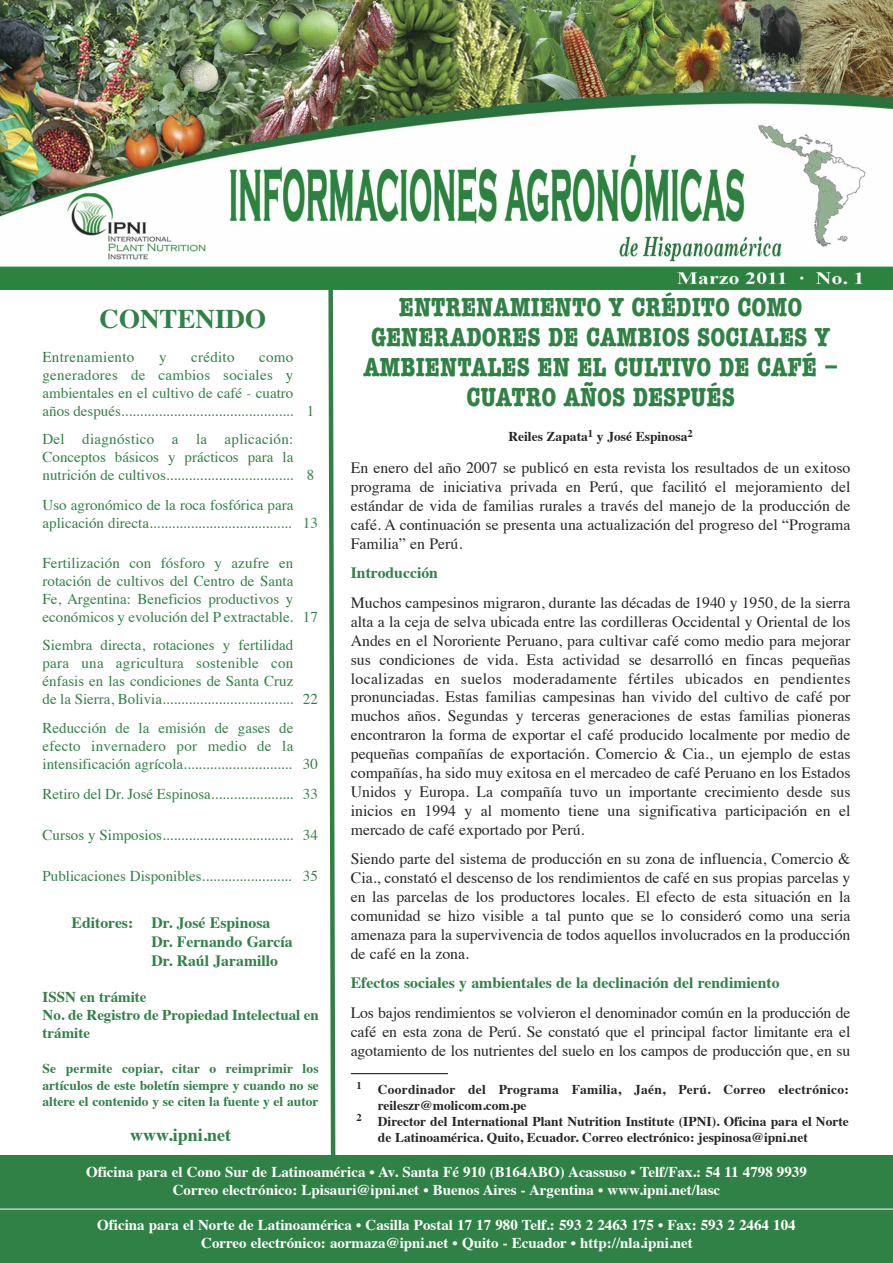
<style>
.page{position:relative;width:893px;height:1263px;background:#fff}
.page>*{position:absolute;margin:0;border:0;box-sizing:border-box;transform-origin:0 0}
.t1{font:700 condensed 27px/30px "American Typewriter";color:#308145;text-align:center}
.t2{font:700 27px "Times";color:#308145}
.t3{font:700 18px "Times";color:#308145}
.t4{font:15.75px/18.9px "Times";color:#272627;text-align:justify}
.t5{font:700 15.75px/18.9px "Times";color:#308145}
.t6{font:15px/18px "Times";color:#308145}
.t7{font:700 15px/18px "Times";color:#fff;text-align:center}
.t8{font:700 15px/18px "Times";color:#308145}
.t9{font:15px "Times";letter-spacing:.02em;color:#308145}
.t10{font:700 13.5px "Times";color:#272627}
.t11{font:700 13.5px/16.2px "Times";color:#308145;text-align:justify}
.t12{font:700 13.5px "Times";letter-spacing:.02em;color:#272627}
</style>
<div class="page">
<svg style="left:326px;top:289px;width:12px;height:867px"></svg>
<img style="left:0;top:0;width:893px;height:289px">
<hr style="left:351px;top:1073px;width:97px;height:1px;background:#272627">
<div style="left:0;top:1156px;width:893px;height:53px;background:#308145"></div>
<div style="left:0;top:1209px;width:893px;height:53px;background:#308145"></div>
<hr style="left:0;top:1209px;width:893px;height:1px;background:#fff">
<h1 class="t2" style="left:100px;top:308px;width:168px">CONTENIDO</h1>
<p class="t9" style="left:43px;top:350px;width:93px">Entrenamiento</p>
<p class="t6" style="left:159px;top:349px;width:9px">y</p>
<p class="t9" style="left:191px;top:350px;width:45px">crédito</p>
<p class="t6" style="left:43px;top:349px;width:273px;text-indent:217px">como generadores de cambios sociales y ambientales en el cultivo de café - cuatro años después.............................................. 1</p>
<p class="t6" style="left:43px;top:431px;width:273px">Del diagnóstico a la aplicación:<br>Conceptos básicos y prácticos para la nutrición de cultivos.................................. 8</p>
<p class="t6" style="left:43px;top:497px;width:277px">Uso agronómico de la roca fosfórica para aplicación directa...................................... 13</p>
<p class="t6" style="left:43px;top:555px;width:277px">Fertilización con fósforo y azufre en rotación de cultivos del Centro de Santa<br>Fe, Argentina: Beneficios productivos y económicos y evolución del P extractable. 17</p>
<p class="t6" style="left:43px;top:637px;width:277px">Siembra directa, rotaciones y fertilidad para una agricultura sostenible con énfasis en las condiciones de Santa Cruz<br>de la Sierra, Bolivia................................... 22</p>
<p class="t6" style="left:43px;top:720px;width:277px">Reducción de la emisión de gases de efecto invernadero por medio de la intensificación agrícola............................. 30</p>
<p class="t6" style="left:43px;top:786px;width:277px">Retiro del Dr. José Espinosa...................... 33</p>
<p class="t6" style="left:43px;top:827px;width:277px">Cursos y Simposios................................... 34</p>
<p class="t6" style="left:43px;top:868px;width:277px">Publicaciones Disponibles........................ 35</p>
<p class="t5" style="left:152px;top:915px;width:143px;text-indent:-80px">Editores: Dr. José Espinosa<br>Dr. Fernando García<br>Dr. Raúl Jaramillo</p>
<p class="t8" style="left:43px;top:990px;width:278px">ISSN en trámite<br>No. de Registro de Propiedad Intelectual en trámite</p>
<p class="t11" style="left:43px;top:1062px;width:278px">Se permite copiar, citar o reimprimir los artículos de este boletín siempre y cuando no se altere el contenido y se citen la fuente y el autor</p>
<p class="t3" style="left:130px;top:1127px;width:103px">www.ipni.net</p>
<h1 class="t1" style="left:363px;top:292px;width:476px">ENTRENAMIENTO Y CRÉDITO COMO<br>GENERADORES DE CAMBIOS SOCIALES Y<br>AMBIENTALES EN EL CULTIVO DE CAFÉ –<br>CUATRO AÑOS DESPUÉS</h1>
<p class="t10" style="left:508px;top:431px;width:186px">Reiles Zapata<sup>1</sup> y José Espinosa<sup>2</sup></p>
<p class="t4" style="left:351px;top:460px;width:501px">En enero del año 2007 se publicó en esta revista los resultados de un exitoso programa de iniciativa privada en Perú, que facilitó el mejoramiento del estándar de vida de familias rurales a través del manejo de la producción de café. A continuación se presenta una actualización del progreso del “Programa Familia” en Perú.</p>
<p class="t5" style="left:351px;top:565px;width:89px">Introducción</p>
<p class="t4" style="left:351px;top:594px;width:501px">Muchos campesinos migraron, durante las décadas de 1940 y 1950, de la sierra alta a la ceja de selva ubicada entre las cordilleras Occidental y Oriental de los Andes en el Nororiente Peruano, para cultivar café como medio para mejorar sus condiciones de vida. Esta actividad se desarrolló en fincas pequeñas localizadas en suelos moderadamente fértiles ubicados en pendientes pronunciadas. Estas familias campesinas han vivido del cultivo de café por muchos años. Segundas y terceras generaciones de estas familias pioneras encontraron la forma de exportar el café producido localmente por medio de pequeñas compañías de exportación. Comercio &amp; Cia., un ejemplo de estas compañías, ha sido muy exitosa en el mercadeo de café Peruano en los Estados Unidos y Europa. La compañía tuvo un importante crecimiento desde sus inicios en 1994 y al momento tiene una significativa participación en el mercado de café exportado por Perú.</p>
<p class="t4" style="left:351px;top:851px;width:501px">Siendo parte del sistema de producción en su zona de influencia, Comercio &amp; Cia., constató el descenso de los rendimientos de café en sus propias parcelas y en las parcelas de los productores locales. El efecto de esta situación en la comunidad se hizo visible a tal punto que se lo consideró como una seria amenaza para la supervivencia de todos aquellos involucrados en la producción de café en la zona.</p>
<p class="t5" style="left:351px;top:975px;width:430px">Efectos sociales y ambientales de la declinación del rendimiento</p>
<p class="t4" style="left:351px;top:1004px;width:501px">Los bajos rendimientos se volvieron el denominador común en la producción de café en esta zona de Perú. Se constató que el principal factor limitante era el agotamiento de los nutrientes del suelo en los campos de producción que, en su</p>
<p class="t12" style="left:357px;top:1083px;width:494px"><sup>1</sup> Coordinador del Programa Familia, Jaén, Perú. Correo electrónico:</p>
<p class="t10" style="left:378px;top:1100px;width:150px">reileszr@molicom.com.pe</p>
<p class="t10" style="left:357px;top:1116px;width:494px"><sup>2</sup> Director del International Plant Nutrition Institute (IPNI). Oficina para el Norte</p>
<p class="t10" style="left:378px;top:1132px;width:432px">de Latinoamérica. Quito, Ecuador. Correo electrónico: jespinosa@ipni.net</p>
<p class="t7" style="left:86px;top:1164px;width:722px">Oficina para el Cono Sur de Latinoamérica • Av. Santa Fé 910 (B164ABO) Acassuso • Telf/Fax.: 54 11 4798 9939<br>Correo electrónico: Lpisauri@ipni.net • Buenos Aires - Argentina • www.ipni.net/lasc</p>
<p class="t7" style="left:97px;top:1217px;width:700px">Oficina para el Norte de Latinoamérica • Casilla Postal 17 17 980 Telf.: 593 2 2463 175 • Fax: 593 2 2464 104<br>Correo electrónico: aormaza@ipni.net • Quito - Ecuador • http://nla.ipni.net</p>
</div>
